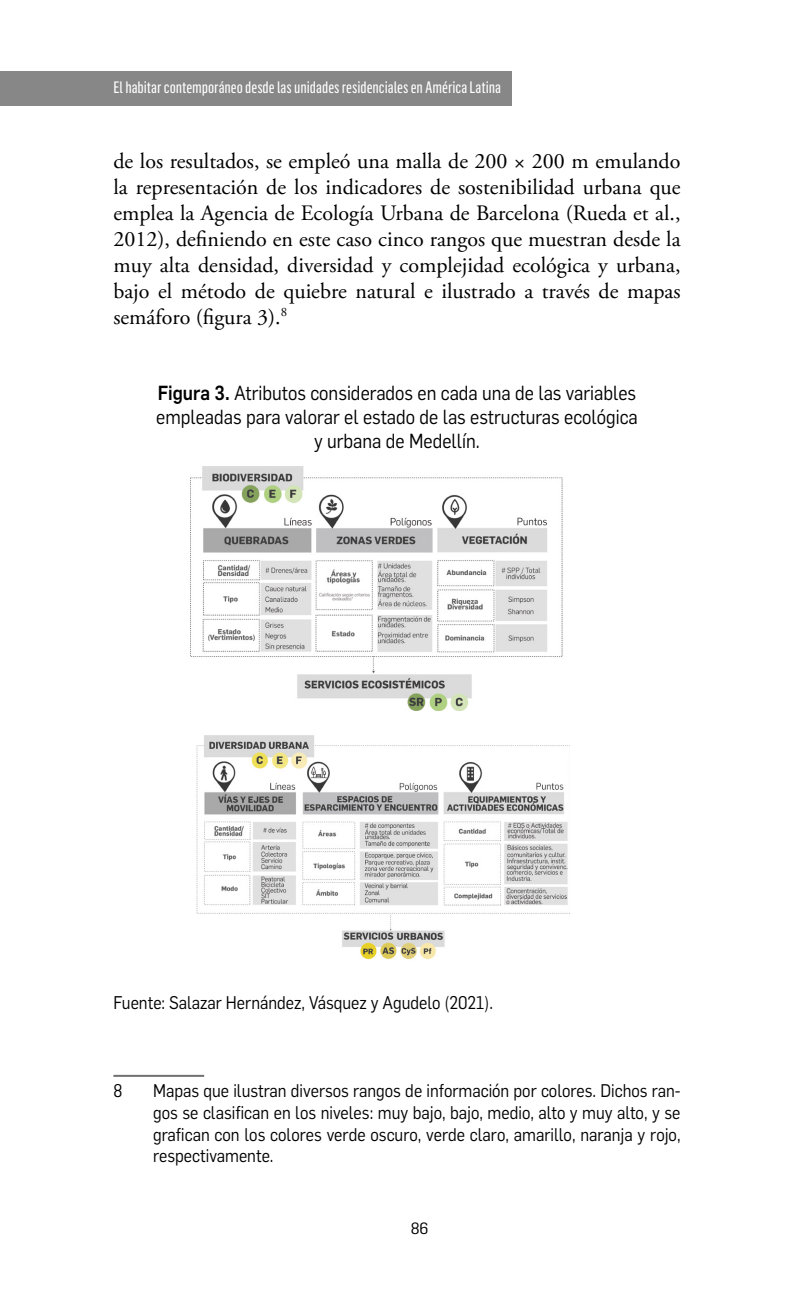
<style>
.page{position:relative;width:794px;height:1304px;background:#fff}
.page>*{position:absolute;margin:0;border:0;box-sizing:border-box;transform-origin:0 0}
.t1{font:22px/26px "Adobe Garamond Pro";color:#000;text-align:justify}
.t2{font:20px/24px "Flama";color:#000;text-align:center;scale:.9 1}
.t3{font:18px/21.6px "Flama";color:#000;text-align:justify;scale:.9 1}
.t4{font:16.2px "Flama Condensed Basic";color:#fff}
.t5{font:16px "Flama";color:#000}
.s1{font-weight:500}
</style>
<div class="page">
<div style="left:0;top:71px;width:511px;height:35px;background:#878787"></div>
<hr style="left:113px;top:1075px;width:91px;height:2px;background:#706f6f">
<img style="left:191px;top:467px;width:372px;height:243px">
<img style="left:196px;top:735px;width:373px;height:225px">
<p class="t4" style="left:113px;top:77px;width:389px">El habitar contemporáneo desde las unidades residenciales en América Latina</p>
<p class="t1" style="left:113px;top:149px;width:568px">de los resultados, se empleó una malla de 200 × 200 m emulando la representación de los indicadores de sostenibilidad urbana que emplea la Agencia de Ecología Urbana de Barcelona (Rueda et al., 2012), definiendo en este caso cinco rangos que muestran desde la muy alta densidad, diversidad y complejidad ecológica y urbana, bajo el método de quiebre natural e ilustrado a través de mapas semáforo (figura 3).<sup>8</sup></p>
<p class="t2" style="left:156px;top:379px;width:536px"><span class="s1">Figura 3.</span> Atributos considerados en cada una de las variables empleadas para valorar el estado de las estructuras ecológica y urbana de Medellín.</p>
<p class="t3" style="left:113px;top:991px;width:423px">Fuente: Salazar Hernández, Vásquez y Agudelo (2021).</p>
<p class="t3" style="left:113px;top:1079px;width:11px">8</p>
<p class="t3" style="left:153px;top:1079px;width:587px">Mapas que ilustran diversos rangos de información por colores. Dichos ran&shy;gos se clasifican en los niveles: muy bajo, bajo, medio, alto y muy alto, y se grafican con los colores verde oscuro, verde claro, amarillo, naranja y rojo, respectivamente.</p>
<p class="t5" style="left:411px;top:1217px;width:19px">86</p>
</div>
